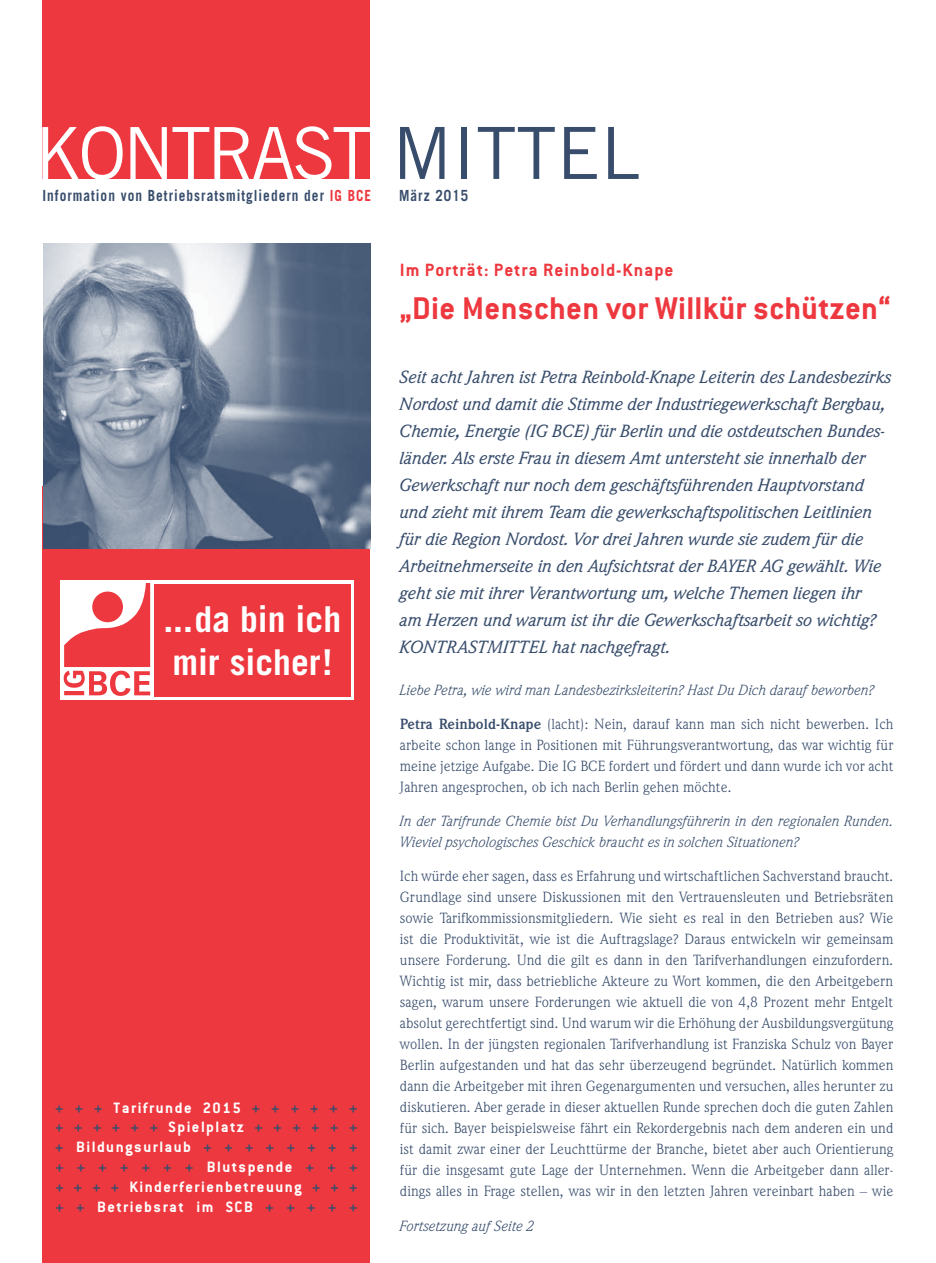
<style>
.page{position:relative;width:936px;height:1263px;background:#fff}
.page>*{position:absolute;margin:0;border:0;box-sizing:border-box;transform-origin:0 0}
.t1{font:72px "Trade Gothic";letter-spacing:-.05em;color:#fff}
.t2{font:700 35.7px/42.8px "Trade Gothic";color:#fff}
.t3{font:700 34.5px "Conduit ITC";letter-spacing:.01em;color:#ee383f}
.t4{font:700 19.5px "Conduit ITC";letter-spacing:.05em;color:#ee383f}
.t5{font:italic 500 18px/27px "Weidemann IT Cby BT";letter-spacing:-.01em;color:#384d6c}
.t6{font:700 16.5px/19.8px "Conduit ITC";letter-spacing:.09em;color:#fff;text-align:justify}
.t7{font:700 15.3px "Trade Gothic";letter-spacing:.075em;color:#384d6c;scale:.87 1}
.t8{font:15px/21px "Weidemann IT Cby BT";color:#384d6c;text-align:justify}
.t9{font:italic 15px/21px "Weidemann IT Cby BT";color:#384d6c}
.s1{color:#384d6c}
.s2{color:#ee383f}
.s3{font-weight:700}
</style>
<div class="page">
<div style="left:43px;top:487px;width:327px;height:776px;background:#ee383f"></div>
<div style="left:43px;top:0;width:327px;height:179px;background:#ee383f"></div>
<div style="left:60px;top:580px;width:294px;height:120px;background:#fff"></div>
<svg style="left:64px;top:584px;width:86px;height:112px"></svg>
<div style="left:154px;top:584px;width:196px;height:112px;background:#ee383f"></div>
<img style="left:43px;top:243px;width:327px;height:306px">
<h1 class="t1" style="left:34px;top:110px;width:608px">KONTRAST <span class="s1">MITTEL</span></h1>
<p class="t7" style="left:43px;top:187px;width:379px">Information von Betriebsratsmitgliedern der <span class="s2">IG BCE</span></p>
<p class="t7" style="left:399px;top:187px;width:81px">März 2015</p>
<h2 class="t2" style="left:163px;top:598px;width:179px">...da bin ich mir sicher!</h2>
<p class="t6" style="left:55px;top:1097px;width:303px"><span class="s1">+ + +</span> Tarifrunde 2015 <span class="s1">+ + + + + + + + + + + +</span> Spielplatz <span class="s1">+ + + + + + +</span> Bildungsurlaub <span class="s1">+ + + + + + + + + + + + + + +</span> Blutspende <span class="s1">+ + + + + + +</span> Kinderferienbetreuung <span class="s1">+ + + + +</span> Betriebsrat im SCB <span class="s1">+ + + + +</span></p>
<h3 class="t4" style="left:400px;top:259px;width:275px">Im Porträt: Petra Reinbold-Knape</h3>
<h3 class="t3" style="left:400px;top:288px;width:492px">„Die Menschen vor Willkür schützen“</h3>
<p class="t5" style="left:400px;top:363px;width:493px">Seit acht Jahren ist Petra Reinbold-Knape Leiterin des Landesbezirks Nordost und damit die Stimme der Industriegewerkschaft Bergbau, Chemie, Energie (IG BCE) für Berlin und die ostdeutschen Bundes&shy;länder. Als erste Frau in diesem Amt untersteht sie innerhalb der Gewerkschaft nur noch dem geschäftsführenden Hauptvorstand und zieht mit ihrem Team die gewerkschaftspolitischen Leitlinien für die Region Nordost. Vor drei Jahren wurde sie zudem für die Arbeitnehmerseite in den Aufsichtsrat der Bayer AG gewählt. Wie geht sie mit ihrer Verantwortung um, welche Themen liegen ihr<br>am Herzen und warum ist ihr die Gewerkschaftsarbeit so wichtig?<br>KONTRASTMITTEL hat nachgefragt.</p>
<p class="t9" style="left:400px;top:679px;width:476px">Liebe Petra, wie wird man Landesbezirksleiterin? Hast Du Dich darauf beworben?</p>
<p class="t8" style="left:400px;top:713px;width:495px"><span class="s3">Petra Reinbold-Knape</span> (lacht): Nein, darauf kann man sich nicht bewerben. Ich arbeite schon lange in Positionen mit Führungsverantwortung, das war wichtig für meine jetzige Aufgabe. Die IG BCE fordert und fördert und dann wurde ich vor acht Jahren angesprochen, ob ich nach Berlin gehen möchte.</p>
<p class="t9" style="left:400px;top:810px;width:495px">In der Tarifrunde Chemie bist Du Verhandlungsführerin in den regionalen Runden.<br>Wieviel psychologisches Geschick braucht es in solchen Situationen?</p>
<p class="t8" style="left:400px;top:865px;width:495px">Ich würde eher sagen, dass es Erfahrung und wirtschaftlichen Sachverstand braucht.<br>Grundlage sind unsere Diskussionen mit den Vertrauensleuten und Betriebsräten sowie Tarifkommissionsmitgliedern. Wie sieht es real in den Betrieben aus? Wie ist die Produktivität, wie ist die Auftragslage? Daraus entwickeln wir gemeinsam unsere Forderung. Und die gilt es dann in den Tarifverhandlungen einzufordern.<br>Wichtig ist mir, dass betriebliche Akteure zu Wort kommen, die den Arbeitgebern sagen, warum unsere Forderungen wie aktuell die von 4,8 Prozent mehr Entgelt absolut gerechtfertigt sind. Und warum wir die Erhöhung der Ausbildungsvergütung wollen. In der jüngsten regionalen Tarifverhandlung ist Franziska Schulz von Bayer Berlin aufgestanden und hat das sehr überzeugend begründet. Natürlich kommen dann die Arbeitgeber mit ihren Gegenargumenten und versuchen, alles herunter zu diskutieren. Aber gerade in dieser aktuellen Runde sprechen doch die guten Zahlen für sich. Bayer beispielsweise fährt ein Rekordergebnis nach dem anderen ein und ist damit zwar einer der Leuchttürme der Branche, bietet aber auch Orientierung für die insgesamt gute Lage der Unternehmen. Wenn die Arbeitgeber dann aller&shy;dings alles in Frage stellen, was wir in den letzten Jahren vereinbart haben – wie</p>
<p class="t9" style="left:400px;top:1215px;width:136px">Fortsetzung auf Seite 2</p>
</div>
